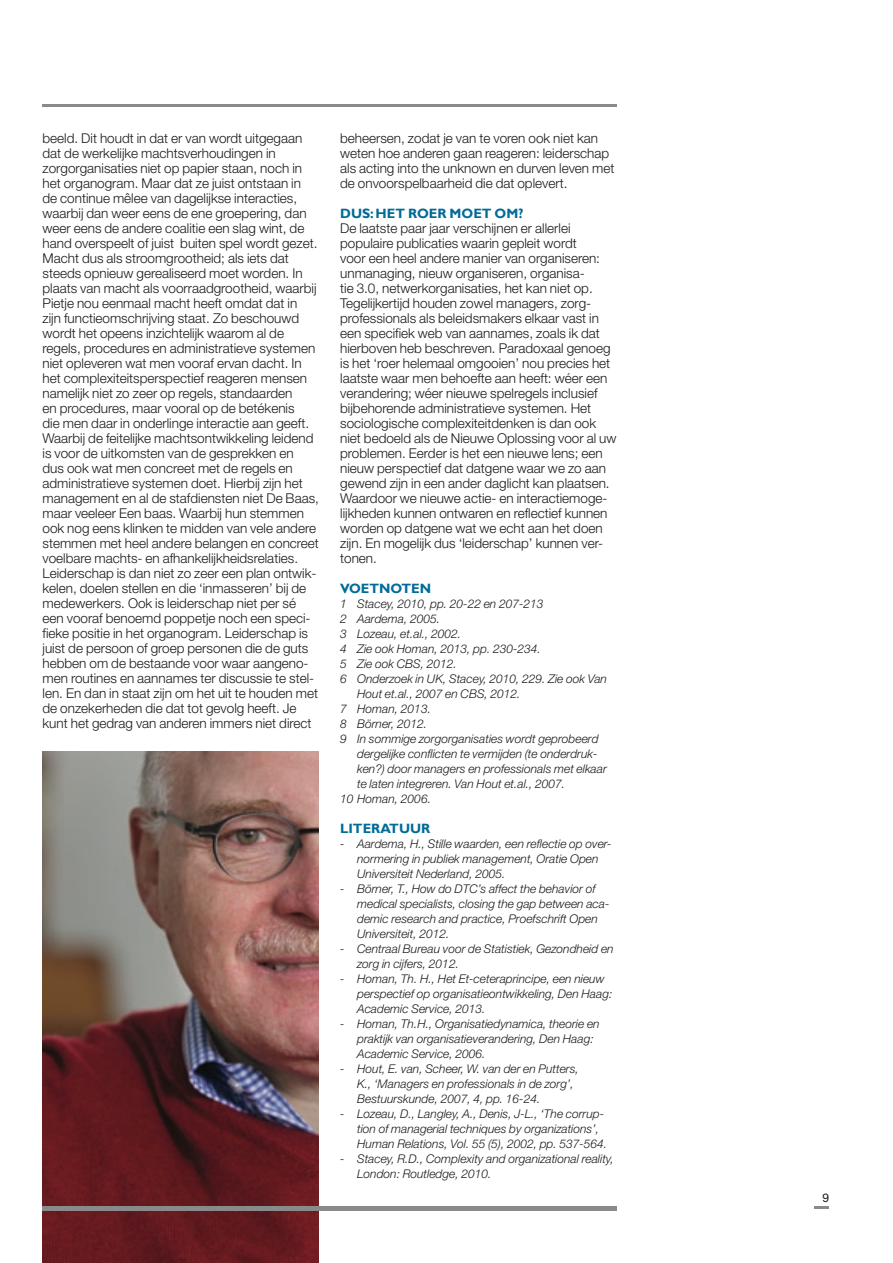
<style>
.page{position:relative;width:893px;height:1263px;background:#fff}
.page>*{position:absolute;margin:0;border:0;box-sizing:border-box;transform-origin:0 0}
.t1{font:300 13.5px/15px "Helvetica Neue LT Std";color:#1a1a1a}
.t2{font:700 13.5px "Gill Sans";color:#006b99}
.t3{font:italic 300 12px/15px "Helvetica Neue LT Std";color:#1a1a1a}
.t4{font:12px "Helvetica Neue LT Std";color:#1a1a1a}
</style>
<div class="page">
<img style="left:43px;top:751px;width:276px;height:512px">
<svg style="left:814px;top:1206px;width:15px;height:2px"></svg>
<hr style="left:43px;top:104px;width:574px;height:2px;background:#898b8b">
<div style="left:43px;top:1206px;width:574px;height:5px;background:#898b8b"></div>
<p class="t1" style="left:43px;top:130px;width:278px">beeld. Dit houdt in dat er van wordt uitgegaan dat de werkelijke machtsverhoudingen in zorgorganisaties niet op papier staan, noch in het organogram. Maar dat ze juist ontstaan in de continue mêlee van dagelijkse interacties, waarbij dan weer eens de ene groepering, dan weer eens de andere coalitie een slag wint, de hand overspeelt of juist buiten spel wordt gezet.<br>Macht dus als stroomgrootheid; als iets dat steeds opnieuw gerealiseerd moet worden. In plaats van macht als voorraadgrootheid, waarbij Pietje nou eenmaal macht heeft omdat dat in zijn functieomschrijving staat. Zo beschouwd wordt het opeens inzichtelijk waarom al de regels, procedures en administratieve systemen niet opleveren wat men vooraf ervan dacht. In het complexiteitsperspectief reageren mensen namelijk niet zo zeer op regels, standaarden<br>en procedures, maar vooral op de betékenis<br>die men daar in onderlinge interactie aan geeft.<br>Waarbij de feitelijke machtsontwikkeling leidend is voor de uitkomsten van de gesprekken en<br>dus ook wat men concreet met de regels en administratieve systemen doet. Hierbij zijn het management en al de stafdiensten niet De Baas, maar veeleer Een baas. Waarbij hun stemmen ook nog eens klinken te midden van vele andere stemmen met heel andere belangen en concreet voelbare machts- en afhankelijkheidsrelaties.<br>Leiderschap is dan niet zo zeer een plan ontwik&shy;kelen, doelen stellen en die ‘inmasseren’ bij de medewerkers. Ook is leiderschap niet per sé een vooraf benoemd poppetje noch een speci&shy;fieke positie in het organogram. Leiderschap is juist de persoon of groep personen die de guts hebben om de bestaande voor waar aangeno&shy;men routines en aannames ter discussie te stel&shy;len. En dan in staat zijn om het uit te houden met de onzekerheden die dat tot gevolg heeft. Je kunt het gedrag van anderen immers niet direct</p>
<p class="t1" style="left:340px;top:130px;width:276px">beheersen, zodat je van te voren ook niet kan weten hoe anderen gaan reageren: leiderschap als acting into the unknown en durven leven met de onvoorspelbaarheid die dat oplevert.</p>
<p class="t2" style="left:340px;top:205px;width:185px">DUS: HET ROER MOET OM?</p>
<p class="t1" style="left:340px;top:220px;width:278px">De laatste paar jaar verschijnen er allerlei populaire publicaties waarin gepleit wordt<br>voor een heel andere manier van organiseren: unmanaging, nieuw organiseren, organisa-<br>tie 3.0, netwerkorganisaties, het kan niet op.<br>Tegelijkertijd houden zowel managers, zorg&shy;professionals als beleidsmakers elkaar vast in een specifiek web van aannames, zoals ik dat hierboven heb beschreven. Paradoxaal genoeg is het ‘roer helemaal omgooien’ nou precies het laatste waar men behoefte aan heeft: wéer een verandering; wéer nieuwe spelregels inclusief bijbehorende administratieve systemen. Het sociologische complexiteitdenken is dan ook niet bedoeld als de Nieuwe Oplossing voor al uw problemen. Eerder is het een nieuwe lens; een nieuw perspectief dat datgene waar we zo aan gewend zijn in een ander daglicht kan plaatsen.<br>Waardoor we nieuwe actie- en interactiemoge&shy;lijkheden kunnen ontwaren en reflectief kunnen worden op datgene wat we echt aan het doen zijn. En mogelijk dus ‘leiderschap’ kunnen ver&shy;tonen.</p>
<p class="t2" style="left:340px;top:580px;width:92px">VOETNOTEN</p>
<p class="t3" style="left:340px;top:596px;width:205px">1 Stacey, 2010, pp. 20-22 en 207-213</p>
<p class="t3" style="left:340px;top:611px;width:101px">2 Aardema, 2005.</p>
<p class="t3" style="left:340px;top:626px;width:123px">3 Lozeau, et.al., 2002.</p>
<p class="t3" style="left:340px;top:641px;width:202px">4 Zie ook Homan, 2013, pp. 230-234.</p>
<p class="t3" style="left:340px;top:656px;width:118px">5 Zie ook CBS, 2012.</p>
<p class="t3" style="left:340px;top:671px;width:268px">6 Onderzoek in UK, Stacey, 2010, 229. Zie ook Van</p>
<p class="t3" style="left:357px;top:686px;width:165px">Hout et.al., 2007 en CBS, 2012.</p>
<p class="t3" style="left:340px;top:701px;width:92px">7 Homan, 2013.</p>
<p class="t3" style="left:340px;top:716px;width:88px">8 Börner, 2012.</p>
<p class="t3" style="left:340px;top:731px;width:260px">9 In sommige zorgorganisaties wordt geprobeerd</p>
<p class="t3" style="left:357px;top:746px;width:242px">dergelijke conflicten te vermijden (te onderdruk-</p>
<p class="t3" style="left:357px;top:761px;width:251px">ken?) door managers en professionals met elkaar</p>
<p class="t3" style="left:357px;top:776px;width:210px">te laten integreren. Van Hout et.al., 2007.</p>
<p class="t3" style="left:340px;top:791px;width:92px">10 Homan, 2006.</p>
<p class="t2" style="left:340px;top:820px;width:92px">LITERATUUR</p>
<p class="t3" style="left:357px;top:836px;width:256px;text-indent:-17px">- Aardema, H., Stille waarden, een reflectie op over&shy;normering in publiek management, Oratie Open<br>Universiteit Nederland, 2005.</p>
<p class="t3" style="left:357px;top:881px;width:254px;text-indent:-17px">- Börner, T., How do DTC’s affect the behavior of medical specialists, closing the gap between aca&shy;demic research and practice, Proefschrift Open Universiteit, 2012.</p>
<p class="t3" style="left:357px;top:941px;width:258px;text-indent:-17px">- Centraal Bureau voor de Statistiek, Gezondheid en zorg in cijfers, 2012.</p>
<p class="t3" style="left:357px;top:971px;width:257px;text-indent:-17px">- Homan, Th. H., Het Et-ceteraprincipe, een nieuw perspectief op organisatieontwikkeling, Den Haag:<br>Academic Service, 2013.</p>
<p class="t3" style="left:357px;top:1016px;width:244px;text-indent:-17px">- Homan, Th.H., Organisatiedynamica, theorie en praktijk van organisatieverandering, Den Haag:<br>Academic Service, 2006.</p>
<p class="t3" style="left:357px;top:1061px;width:223px;text-indent:-17px">- Hout, E. van, Scheer, W. van der en Putters,<br>K., ‘Managers en professionals in de zorg’,<br>Bestuurskunde, 2007, 4, pp. 16-24.</p>
<p class="t3" style="left:357px;top:1106px;width:252px;text-indent:-17px">- Lozeau, D., Langley, A., Denis, J-L., ‘The corrup&shy;tion of managerial techniques by organizations’,<br>Human Relations, Vol. 55 (5), 2002, pp. 537-564.</p>
<p class="t3" style="left:357px;top:1151px;width:258px;text-indent:-17px">- Stacey, R.D., Complexity and organizational reality,<br>London: Routledge, 2010.</p>
<p class="t4" style="left:822px;top:1190px;width:8px">9</p>
</div>
